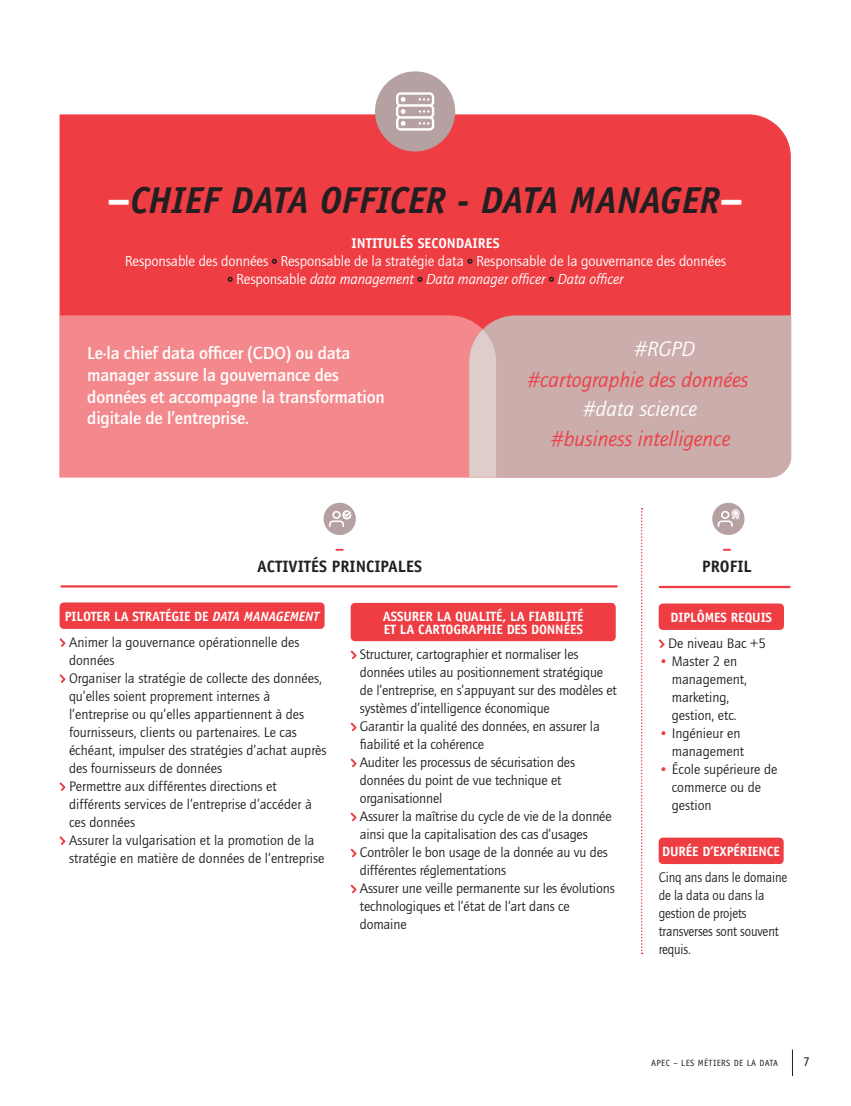
<style>
.page{position:relative;width:851px;height:1106px;background:#fff}
.page>*{position:absolute;margin:0;border:0;box-sizing:border-box;transform-origin:0 0}
.t1{font:italic 700 37.5px "Officina Sans";color:#231f20}
.t2{font:italic 21.45px "Quay Itc T";color:#ee3d43}
.t3{font:italic 21.45px "Quay Itc T";color:#fff}
.t4{font:700 18px/21.6px "Quay Itc T";letter-spacing:-.01em;color:#fff}
.t5{font:700 16.5px "Officina Sans";color:#231f20}
.t6{font:700 16.5px "Officina Sans";color:#ee3d43}
.t7{font:15px/18px "Quay Itc T";letter-spacing:-.01em;color:#fff;text-align:center}
.t8{font:14.25px/18px "Quay Itc T";letter-spacing:-.01em;color:#231f20}
.t9{font:14.25px/18px "Quay Itc T";letter-spacing:-.01em;color:#231f20;scale:.93 1}
.t10{font:700 14.25px "Officina Sans";color:#fff}
.t11{font:700 13.5px/13.5px "Officina Sans";letter-spacing:-.01em;color:#fff}
.t12{font:13.5px "Officina Sans";color:#231f20}
.t13{font:9px "Officina Sans";letter-spacing:.04em;color:#231f20}
.s1{font-style:normal;font-size:42px;color:#fff}
.s2{font-style:italic}
.s3{color:#ee3d43}
</style>
<div class="page">
<svg style="left:792px;top:1049px;width:1px;height:27px"></svg>
<div style="left:60px;top:114px;width:730px;height:201px;background:#ee3d43"></div>
<div style="left:496px;top:315px;width:295px;height:162px;background:#cbadac"></div>
<div style="left:375px;top:71px;width:80px;height:80px;background:#b5a1a2;border-radius:50%"></div>
<svg style="left:272px;top:259px;width:5px;height:5px"></svg>
<svg style="left:467px;top:259px;width:5px;height:5px"></svg>
<svg style="left:227px;top:277px;width:6px;height:5px"></svg>
<svg style="left:417px;top:277px;width:5px;height:5px"></svg>
<svg style="left:548px;top:277px;width:6px;height:5px"></svg>
<hr style="left:61px;top:585px;width:555px;height:2px;background:#ee3d43">
<div style="left:60px;top:602px;width:264px;height:27px;background:#ee3d43;border-radius:4px"></div>
<svg style="left:59px;top:638px;width:7px;height:9px"></svg>
<svg style="left:59px;top:674px;width:7px;height:9px"></svg>
<svg style="left:59px;top:782px;width:7px;height:9px"></svg>
<svg style="left:59px;top:836px;width:7px;height:9px"></svg>
<div style="left:350px;top:603px;width:265px;height:38px;background:#ee3d43;border-radius:4px"></div>
<svg style="left:350px;top:650px;width:7px;height:9px"></svg>
<svg style="left:350px;top:722px;width:7px;height:10px"></svg>
<svg style="left:350px;top:758px;width:7px;height:10px"></svg>
<svg style="left:350px;top:812px;width:7px;height:10px"></svg>
<svg style="left:350px;top:848px;width:7px;height:10px"></svg>
<svg style="left:350px;top:884px;width:7px;height:10px"></svg>
<div style="left:323px;top:503px;width:33px;height:32px;background:#b5a1a2;border-radius:50%"></div>
<svg style="left:329px;top:510px;width:22px;height:17px"></svg>
<hr style="left:659px;top:586px;width:130px;height:2px;background:#ee3d43">
<div style="left:658px;top:603px;width:125px;height:27px;background:#ee3d43;border-radius:4px"></div>
<svg style="left:658px;top:639px;width:7px;height:9px"></svg>
<div style="left:658px;top:837px;width:125px;height:27px;background:#ee3d43;border-radius:4px"></div>
<div style="left:712px;top:503px;width:32px;height:32px;background:#b5a1a2;border-radius:50%"></div>
<svg style="left:717px;top:509px;width:22px;height:18px"></svg>
<svg style="left:396px;top:92px;width:38px;height:39px"></svg>
<div style="left:60px;top:315px;width:436px;height:162px;background:#f4898d"></div>
<svg style="left:641px;top:508px;width:1px;height:446px"></svg>
<h1 class="t1" style="left:107px;top:177px;width:637px"><span class="s1">–</span>CHIEF DATA OFFICER - DATA MANAGER<span class="s1">–</span></h1>
<p class="t10" style="left:351px;top:234px;width:150px">INTITULÉS SECONDAIRES</p>
<p class="t7" style="left:125px;top:252px;width:602px">Responsable des données Responsable de la stratégie data Responsable de la gouvernance des données<br>Responsable <span class="s2">data management Data manager officer Data officer</span></p>
<p class="t4" style="left:87px;top:342px;width:299px">Le·la chief data officer (CDO) ou data manager assure la gouvernance des données et accompagne la transformation digitale de l’entreprise.</p>
<h2 class="t3" style="left:634px;top:336px;width:62px">#RGPD</h2>
<h2 class="t2" style="left:527px;top:367px;width:222px">#cartographie des données</h2>
<h2 class="t3" style="left:583px;top:396px;width:115px">#data science</h2>
<h2 class="t2" style="left:551px;top:426px;width:180px">#business intelligence</h2>
<p class="t6" style="left:335px;top:537px;width:11px">–</p>
<p class="t5" style="left:257px;top:555px;width:166px">ACTIVITÉS PRINCIPALES</p>
<p class="t11" style="left:65px;top:609px;width:256px">PILOTER LA STRATÉGIE DE <span class="s2">DATA MANAGEMENT</span></p>
<p class="t8" style="left:69px;top:633px;width:259px">Animer la gouvernance opérationnelle des données<br>Organiser la stratégie de collecte des données, qu’elles soient proprement internes à l’entreprise ou qu’elles appartiennent à des fournisseurs, clients ou partenaires. Le cas échéant, impulser des stratégies d’achat auprès des fournisseurs de données<br>Permettre aux différentes directions et différents services de l’entreprise d’accéder à ces données<br>Assurer la vulgarisation et la promotion de la stratégie en matière de données de l’entreprise</p>
<p class="t11" style="left:383px;top:609px;width:202px">ASSURER LA QUALITÉ, LA FIABILITÉ<br>ET LA CARTOGRAPHIE DES DONNÉES</p>
<p class="t8" style="left:360px;top:645px;width:258px">Structurer, cartographier et normaliser les données utiles au positionnement stratégique de l’entreprise, en s’appuyant sur des modèles et systèmes d’intelligence économique<br>Garantir la qualité des données, en assurer la fiabilité et la cohérence<br>Auditer les processus de sécurisation des données du point de vue technique et organisationnel<br>Assurer la maîtrise du cycle de vie de la donnée ainsi que la capitalisation des cas d’usages Contrôler le bon usage de la donnée au vu des différentes réglementations<br>Assurer une veille permanente sur les évolutions technologiques et l’état de l’art dans ce domaine</p>
<p class="t6" style="left:722px;top:537px;width:11px">–</p>
<p class="t5" style="left:702px;top:555px;width:51px">PROFIL</p>
<p class="t11" style="left:670px;top:610px;width:103px">DIPLÔMES REQUIS</p>
<p class="t8" style="left:668px;top:634px;width:99px">De niveau Bac +5</p>
<p class="t8" style="left:671px;top:652px;width:77px;text-indent:-13px"><span class="s3">•</span> Master 2 en management, marketing, gestion, etc.</p>
<p class="t8" style="left:658px;top:724px;width:87px;text-align:right"><span class="s3">•</span> Ingénieur en management</p>
<p class="t8" style="left:671px;top:760px;width:107px;text-indent:-13px"><span class="s3">•</span> École supérieure de commerce ou de gestion</p>
<p class="t11" style="left:662px;top:844px;width:119px">DURÉE D’EXPÉRIENCE</p>
<p class="t9" style="left:658px;top:868px;width:140px">Cinq ans dans le domaine de la data ou dans la gestion de projets transverses sont souvent requis.</p>
<p class="t13" style="left:651px;top:1057px;width:128px">APEC – LES MÉTIERS DE LA DATA</p>
<p class="t12" style="left:802px;top:1053px;width:8px">7</p>
</div>
